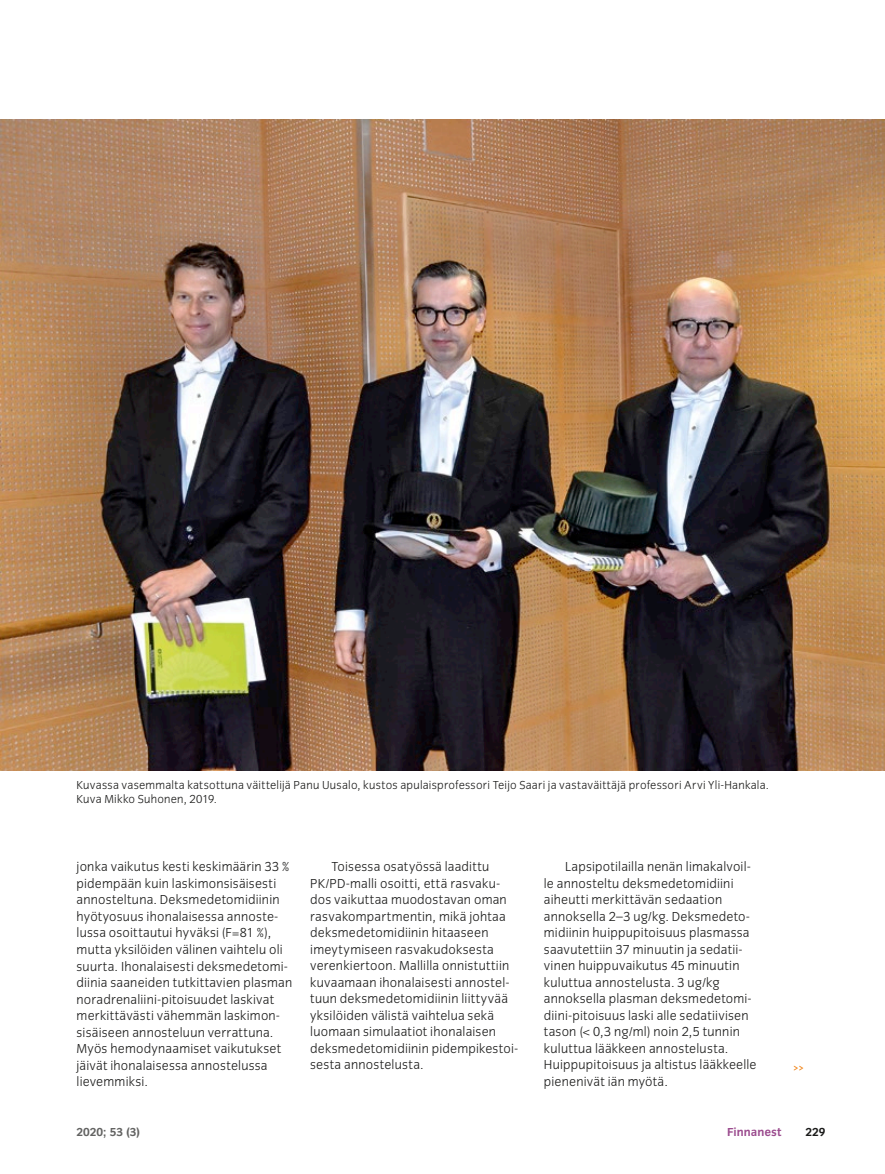
<style>
.page{position:relative;width:885px;height:1174px;background:#fff}
.page>*{position:absolute;margin:0;border:0;box-sizing:border-box;transform-origin:0 0}
.t1{font:300 13.5px/16.5px "Congress Sans";letter-spacing:.015em;color:#1b1b1a}
.t2{font:300 12px/13.5px "Congress Sans";letter-spacing:.02em;color:#1b1b1a}
.t3{font:700 12px "Congress Sans";color:#636362}
.t4{font:700 12px "Congress Sans";color:#9b4b8e}
.t5{font:700 12px "Congress Sans";color:#1b1b1a}
.t6{font:700 12px "Adobe Caslon Pro";color:#f08316}
</style>
<div class="page">
<img style="left:0;top:119px;width:884px;height:651px">
<p class="t2" style="left:77px;top:779px;width:693px">Kuvassa vasemmalta katsottuna väittelijä Panu Uusalo, kustos apulaisprofessori Teijo Saari ja vastaväittäjä professori Arvi Yli-Hankala.<br>Kuva Mikko Suhonen, 2019.</p>
<p class="t1" style="left:77px;top:859px;width:217px">jonka vaikutus kesti keskimäärin 33 % pidempään kuin laskimonsisäisesti annosteltuna. Deksmedetomidiinin hyötyosuus ihonalaisessa annoste&shy;lussa osoittautui hyväksi (F=81 %), mutta yksilöiden välinen vaihtelu oli suurta. Ihonalaisesti deksmedetomi&shy;diinia saaneiden tutkittavien plasman noradrenaliini-pitoisuudet laskivat merkittävästi vähemmän laskimon&shy;sisäiseen annosteluun verrattuna.<br>Myös hemodynaamiset vaikutukset jäivät ihonalaisessa annostelussa lievemmiksi.</p>
<p class="t1" style="left:310px;top:858px;width:209px;text-indent:21px">Toisessa osatyössä laadittu PK/PD-malli osoitti, että rasvaku&shy;dos vaikuttaa muodostavan oman rasvakompartmentin, mikä johtaa deksmedetomidiinin hitaaseen imeytymiseen rasvakudoksesta verenkiertoon. Mallilla onnistuttiin kuvaamaan ihonalaisesti annostel&shy;tuun deksmedetomidiinin liittyvää yksilöiden välistä vaihtelua sekä luomaan simulaatiot ihonalaisen deksmedetomidiinin pidempikestoi&shy;sesta annostelusta.</p>
<p class="t1" style="left:544px;top:858px;width:214px;text-indent:21px">Lapsipotilailla nenän limakalvoil&shy;le annosteltu deksmedetomidiini aiheutti merkittävän sedaation annoksella 2–3 ug/kg. Deksmedeto&shy;midiinin huippupitoisuus plasmassa saavutettiin 37 minuutin ja sedatii&shy;vinen huippuvaikutus 45 minuutin kuluttua annostelusta. 3 ug/kg annoksella plasman deksmedetomi&shy;diini-pitoisuus laski alle sedatiivisen tason (&lt; 0,3 ng/ml) noin 2,5 tunnin kuluttua lääkkeen annostelusta.<br>Huippupitoisuus ja altistus lääkkeelle pienenivät iän myötä.</p>
<p class="t6" style="left:792px;top:1059px;width:13px">&gt;&gt;</p>
<p class="t3" style="left:77px;top:1125px;width:65px">2020; 53 (3)</p>
<p class="t4" style="left:727px;top:1125px;width:56px">Finnanest</p>
<p class="t5" style="left:805px;top:1125px;width:22px">229</p>
</div>
